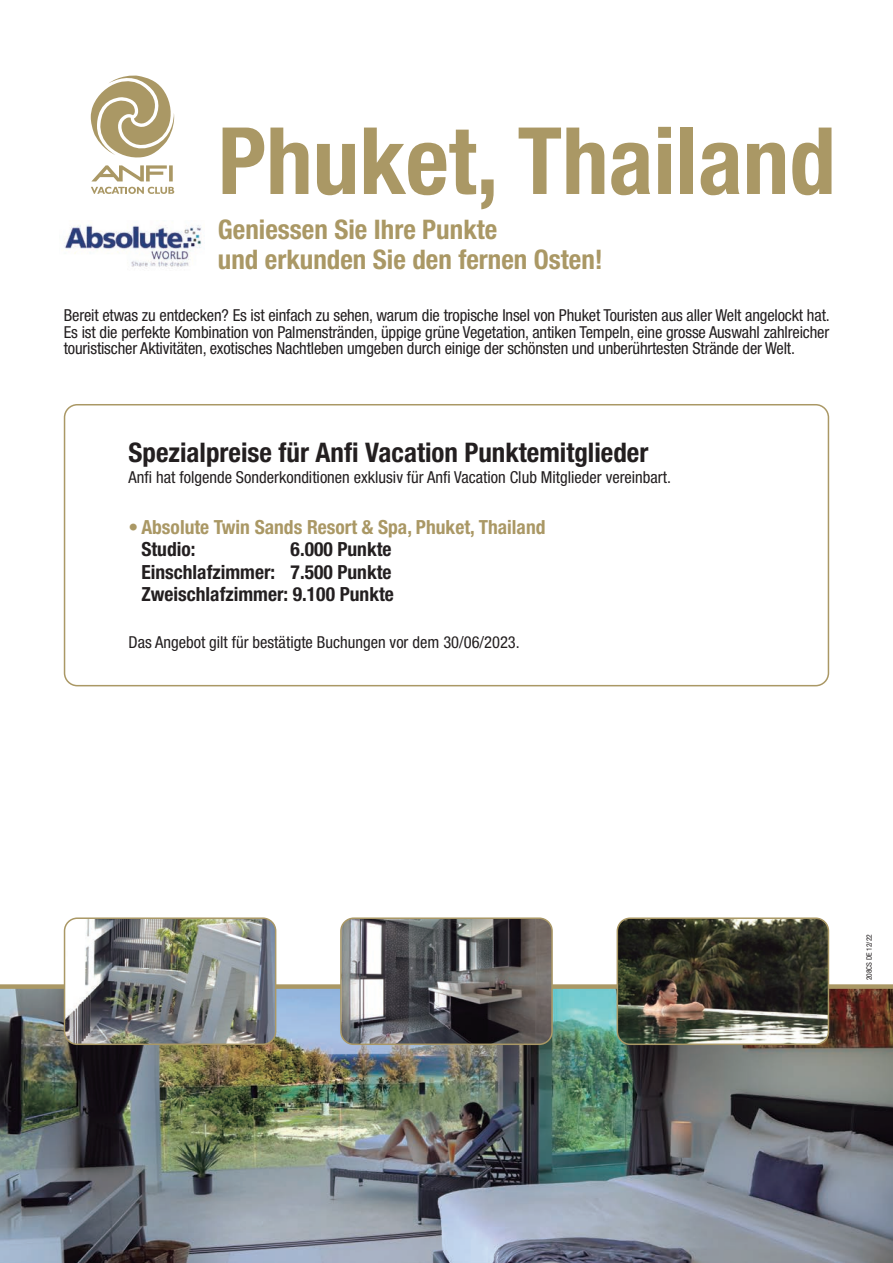
<style>
.page{position:relative;width:893px;height:1263px;background:#fff}
.page>*{position:absolute;margin:0;border:0;box-sizing:border-box;transform-origin:0 0}
.t1{font:700 condensed 93px "Helvetica Neue LT Std";color:#aa9865}
.t2{font:700 condensed 27px "Helvetica Neue LT Std";color:#aa9865}
.t3{font:700 condensed 27px "Helvetica Neue LT Std";color:#231f20}
.t4{font:700 condensed 19.5px "Helvetica Neue LT Std";color:#231f20}
.t5{font:700 condensed 19.5px "Helvetica Neue LT Std";color:#aa9865}
.t6{font:condensed 16.5px/16.5px "Helvetica Neue LT Std";color:#231f20;text-align:justify}
.t7{font:condensed 7.5px "Helvetica Neue LT Std";color:#231f20}
</style>
<div class="page">
<div style="left:64px;top:404px;width:765px;height:282px;border:2px solid #aa9865;border-radius:13px"></div>
<img style="left:0;top:989px;width:893px;height:274px">
<div style="left:0;top:984px;width:893px;height:5px;background:#aa9865"></div>
<img style="left:65px;top:920px;width:211px;height:124px">
<div style="left:64px;top:917px;width:212px;height:128px;border:2px solid #aa9865;border-radius:13px"></div>
<img style="left:617px;top:920px;width:211px;height:124px">
<div style="left:617px;top:917px;width:212px;height:128px;border:2px solid #aa9865;border-radius:13px"></div>
<img style="left:341px;top:920px;width:211px;height:124px">
<div style="left:340px;top:917px;width:213px;height:128px;border:2px solid #aa9865;border-radius:13px"></div>
<svg style="left:91px;top:75px;width:83px;height:83px"></svg>
<svg style="left:91px;top:187px;width:83px;height:7px"></svg>
<svg style="left:92px;top:165px;width:81px;height:16px"></svg>
<img style="left:64px;top:225px;width:138px;height:42px">
<p class="t1" style="left:218px;top:105px;width:619px">Phuket, Thailand</p>
<p class="t2" style="left:218px;top:213px;width:281px">Geniessen Sie Ihre Punkte</p>
<p class="t2" style="left:218px;top:243px;width:386px">und erkunden Sie den fernen Osten!</p>
<p class="t6" style="left:64px;top:307px;width:767px">Bereit etwas zu entdecken? Es ist einfach zu sehen, warum die tropische Insel von Phuket Touristen aus aller Welt angelockt hat.<br>Es ist die perfekte Kombination von Palmenstränden, üppige grüne Vegetation, antiken Tempeln, eine grosse Auswahl zahlreicher touristischer Aktivitäten, exotisches Nachtleben umgeben durch einige der schönsten und unberührtesten Strände der Welt.</p>
<p class="t3" style="left:129px;top:436px;width:521px">Spezialpreise für Anfi Vacation Punktemitglieder</p>
<p class="t6" style="left:129px;top:468px;width:544px">Anfi hat folgende Sonderkonditionen exklusiv für Anfi Vacation Club Mitglieder vereinbart.</p>
<p class="t5" style="left:129px;top:515px;width:418px">• Absolute Twin Sands Resort &amp; Spa, Phuket, Thailand</p>
<p class="t4" style="left:141px;top:537px;width:56px">Studio:</p>
<p class="t4" style="left:291px;top:537px;width:102px">6.000 Punkte</p>
<p class="t4" style="left:141px;top:560px;width:252px">Einschlafzimmer: 7.500 Punkte</p>
<p class="t4" style="left:141px;top:582px;width:254px">Zweischlafzimmer: 9.100 Punkte</p>
<p class="t6" style="left:129px;top:633px;width:393px">Das Angebot gilt für bestätigte Buchungen vor dem 30/06/2023.</p>
<p class="t7" style="left:865px;top:980px;width:48px;rotate:-90deg">208CS DE 12/22</p>
</div>
